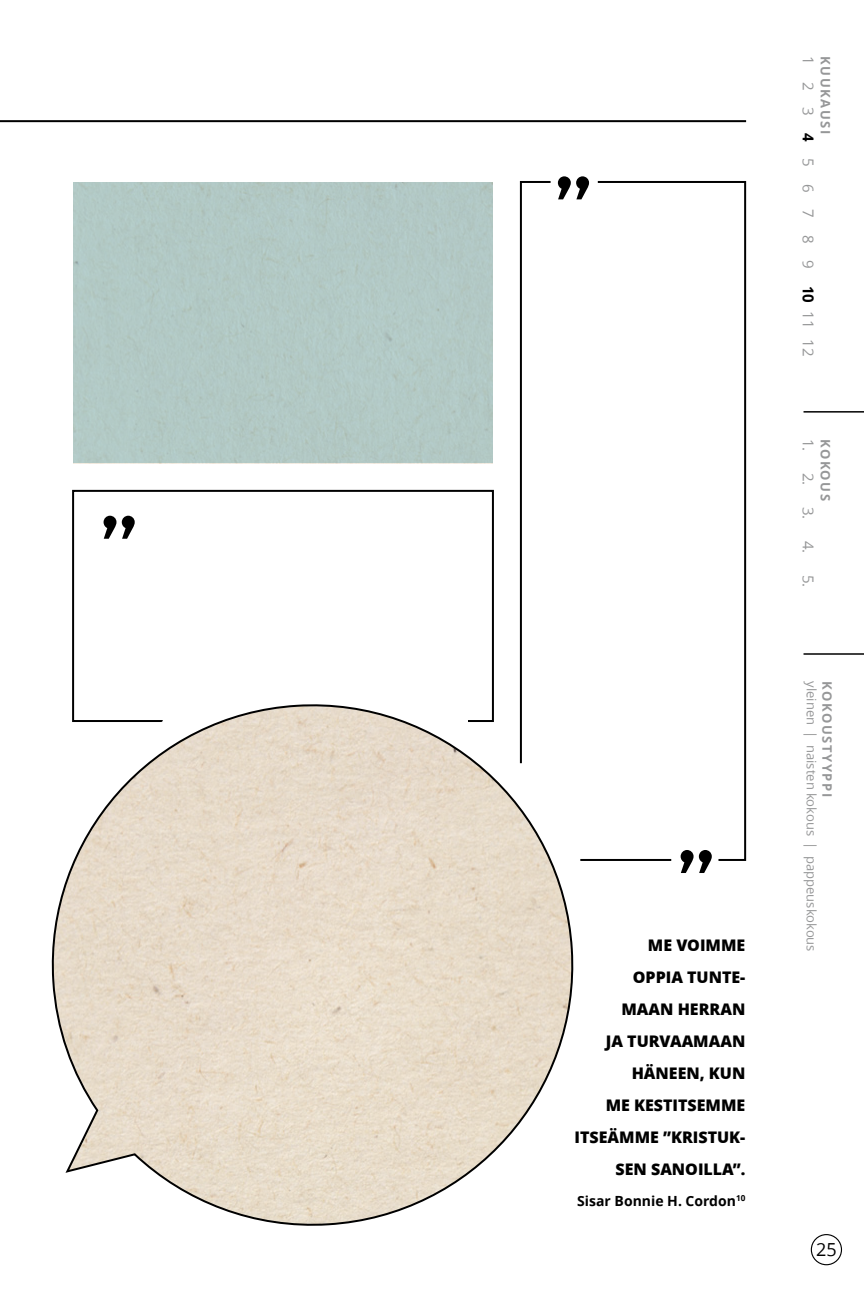
<style>
.page{position:relative;width:864px;height:1296px;background:#fff}
.page>*{position:absolute;margin:0;border:0;box-sizing:border-box;transform-origin:0 0}
.t1{font:98px "Neutralds Lat Demi";color:#000}
.page_number{font:18px "Zoramlds Lat";color:#000}
.SIDEQT_para_first{font:800 16px/32px "Zoramlds Lat";color:#000;text-align:right}
.t2{font:15px "Zoramlds Lat";color:#969798}
.SIDEQT-CIT_para{font:700 14px "Zoramlds Lat";color:#000}
.t3{font:13px "Zoramlds Lat";color:#969798}
.t4{font:700 13px "Zoramlds Lat";letter-spacing:.12em;color:#969798}
.s1{font-weight:700;color:#000}
</style>
<div class="page">
<svg style="left:72px;top:489px;width:422px;height:189px"></svg>
<svg style="left:51px;top:697px;width:523px;height:529px"></svg>
<hr style="left:804px;top:653px;width:60px;height:2px;background:#000">
<hr style="left:804px;top:411px;width:60px;height:2px;background:#000">
<hr style="left:0;top:120px;width:746px;height:2px;background:#000">
<svg style="left:597px;top:181px;width:150px;height:680px"></svg>
<svg style="left:519px;top:181px;width:34px;height:584px"></svg>
<hr style="left:580px;top:859px;width:91px;height:2px;background:#000">
<div style="left:811px;top:1234px;width:31px;height:31px;border:1px solid #000;border-radius:50%"></div>
<p class="t1" style="left:99px;top:472px;width:41px">”</p>
<p class="t1" style="left:554px;top:132px;width:41px">”</p>
<p class="t1" style="left:676px;top:806px;width:41px">”</p>
<p class="SIDEQT_para_first" style="left:575px;top:929px;width:172px">ME VOIMME<br>OPPIA TUNTE-<br>MAAN HERRAN<br>JA TURVAAMAAN<br>HÄNEEN, KUN<br>ME KESTITSEMME<br>ITSEÄMME ”KRISTUK-<br>SEN SANOILLA”.</p>
<p class="SIDEQT-CIT_para" style="left:577px;top:1190px;width:170px">Sisar Bonnie H. Cordon<sup>10</sup></p>
<p class="t2" style="left:819px;top:56px;width:10px;rotate:90deg">1</p>
<p class="t4" style="left:835px;top:56px;width:80px;rotate:90deg">KUUKAUSI</p>
<p class="t2" style="left:819px;top:82px;width:277px;rotate:90deg">2 3 <span class="s1">4</span> 5 6 7 8 9 <span class="s1">10</span> 11 12</p>
<p class="t2" style="left:819px;top:439px;width:14px;rotate:90deg">1.</p>
<p class="t4" style="left:835px;top:439px;width:64px;rotate:90deg">KOKOUS</p>
<p class="t2" style="left:819px;top:473px;width:48px;rotate:90deg">2. 3.</p>
<p class="t2" style="left:819px;top:541px;width:48px;rotate:90deg">4. 5.</p>
<p class="t3" style="left:821px;top:681px;width:272px;rotate:90deg">yleinen | naisten kokous | pappeuskokous</p>
<p class="t4" style="left:837px;top:681px;width:117px;rotate:90deg">KOKOUSTYYPPI</p>
<p class="page_number" style="left:816px;top:1236px;width:22px">25</p>
</div>
